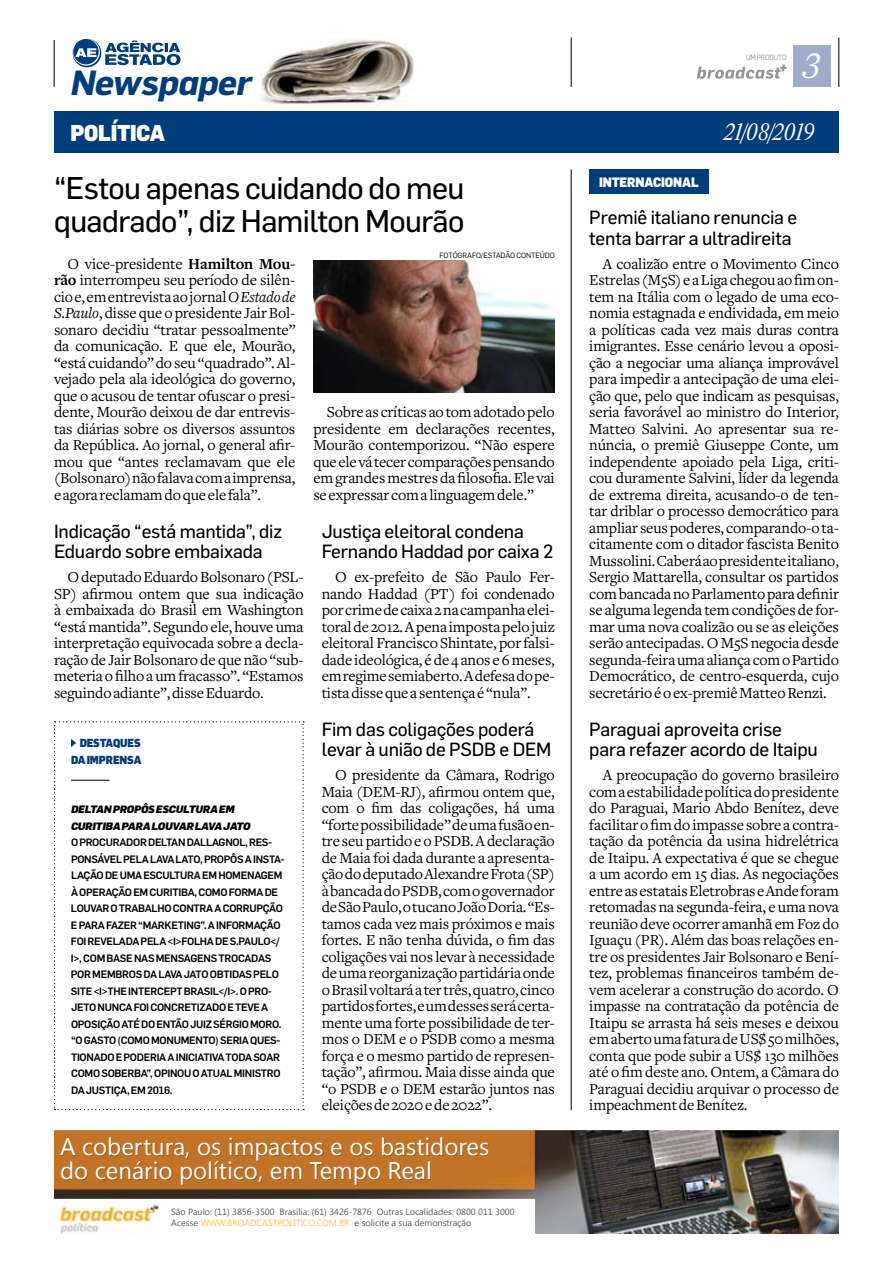
<style>
.page{position:relative;width:893px;height:1263px;background:#fff}
.page>*{position:absolute;margin:0;border:0;box-sizing:border-box;transform-origin:0 0}
.t1{font:italic 34.5px "Estado Headline";color:#fff}
.t2{font:italic 700 34.2px "Flama";letter-spacing:-.02em;color:#003d7d}
.t3{font:30.75px/33px "Flama Basic";letter-spacing:-.02em;color:#000}
.t4{font:24px "Segoe UI Symbol";color:#fff}
.t5{font:italic 23.1px "Estado Headline";letter-spacing:-.025em;color:#fff;scale:.9 1}
.t6{font:900 22.5px "Flama";letter-spacing:-.01em;color:#fff;scale:.9 1}
.t7{font:18.75px/20.2px "Flama Basic";letter-spacing:-.01em;color:#000}
.t8{font:15.9px/16.5px "Freight Text";letter-spacing:-.01em;color:#000;text-align:justify}
.t9{font:900 13.35px "Flama";color:#fff;scale:.9 1}
.t10{font:900 11.55px/16.5px "Flama";letter-spacing:-.01em;color:#003d7d;text-align:right;scale:.9 1}
.t11{font:500 10.5px/16.5px "Flama";letter-spacing:-.025em;color:#000}
.t12{font:9px/10.8px "Segoe UI";color:#58595b}
.t13{font:7.5px "Flama";letter-spacing:-.01em;color:#000}
.t14{font:7.5px "Flama";letter-spacing:-.015em;color:#939598;scale:.9 1}
.s1{font-weight:700}
.s2{font-style:italic}
.s3{font-weight:900;font-style:italic}
.s4{color:#ffc54e}
</style>
<div class="page">
<img style="left:244px;top:39px;width:182px;height:73px">
<div style="left:793px;top:46px;width:38px;height:41px;background:#a0abcd"></div>
<div style="left:54px;top:112px;width:785px;height:41px;background:#003d7d"></div>
<hr style="left:54px;top:40px;width:1px;height:47px;background:#000">
<hr style="left:571px;top:38px;width:1px;height:49px;background:#000">
<hr style="left:839px;top:38px;width:1px;height:49px;background:#000">
<svg style="left:72px;top:39px;width:109px;height:28px"></svg>
<svg style="left:697px;top:65px;width:90px;height:14px"></svg>
<img style="left:54px;top:1130px;width:785px;height:104px">
<div style="left:54px;top:1199px;width:481px;height:35px;background:#fff"></div>
<img style="left:55px;top:1199px;width:104px;height:35px">
<svg style="left:54px;top:721px;width:250px;height:389px"></svg>
<hr style="left:71px;top:780px;width:39px;height:1px;background:#000">
<hr style="left:571px;top:170px;width:1px;height:940px;background:#000">
<div style="left:589px;top:170px;width:120px;height:24px;background:#003d7d"></div>
<img style="left:313px;top:260px;width:242px;height:132px">
<svg style="left:167px;top:1143px;width:23px;height:16px"></svg>
<svg style="left:460px;top:1143px;width:19px;height:13px"></svg>
<svg style="left:60px;top:1138px;width:16px;height:42px"></svg>
<div style="left:83px;top:1137px;width:75px;height:43px;background:#c27328"></div>
<svg style="left:181px;top:1167px;width:12px;height:18px"></svg>
<svg style="left:214px;top:1161px;width:6px;height:19px"></svg>
<div style="left:229px;top:1138px;width:73px;height:45px;background:#c27328"></div>
<svg style="left:198px;top:1143px;width:22px;height:12px"></svg>
<div style="left:310px;top:1137px;width:133px;height:48px;background:#c27328"></div>
<p class="t2" style="left:70px;top:62px;width:182px">Newspaper</p>
<p class="t6" style="left:70px;top:116px;width:107px">POLÍTICA</p>
<p class="t3" style="left:54px;top:169px;width:412px">“Estou apenas cuidando do meu quadrado”, diz Hamilton Mourão</p>
<p class="t8" style="left:54px;top:255px;width:243px;text-indent:14px">O vice-presidente <span class="s1">Hamilton Mou&shy;rão</span> interrompeu seu período de silên&shy;cio e, em entrevista ao jornal <span class="s2">O Estado de S.Paulo</span>, disse que o presidente Jair Bol&shy;sonaro decidiu “tratar pessoalmente” da comunicação. E que ele, Mourão, “está cuidando” do seu “quadrado”. Al&shy;vejado pela ala ideológica do governo, que o acusou de tentar ofuscar o presi&shy;dente, Mourão deixou de dar entrevis&shy;tas diárias sobre os diversos assuntos da República. Ao jornal, o general afir&shy;mou que “antes reclamavam que ele (Bolsonaro) não falava com a imprensa, e agora reclamam do que ele fala”.</p>
<p class="t13" style="left:439px;top:251px;width:111px">FOTÓGRAFO/ESTADÃO CONTEÚDO</p>
<p class="t8" style="left:313px;top:404px;width:243px;text-indent:14px">Sobre as críticas ao tom adotado pelo presidente em declarações recentes, Mourão contemporizou. “Não espere que ele vá tecer comparações pensando em grandes mestres da filosofia. Ele vai se expressar com a linguagem dele.”</p>
<p class="t7" style="left:54px;top:520px;width:230px">Indicação “está mantida”, diz<br>Eduardo sobre embaixada</p>
<p class="t8" style="left:54px;top:569px;width:251px;text-indent:14px">O deputado Eduardo Bolsonaro (PSL-SP) afirmou ontem que sua indicação à embaixada do Brasil em Washington “está mantida”. Segundo ele, houve uma interpretação equivocada sobre a decla&shy;ração de Jair Bolsonaro de que não “sub&shy;meteria o filho a um fracasso”. “Estamos seguindo adiante”, disse Eduardo.</p>
<p class="t10" style="left:71px;top:734px;width:80px">DESTAQUES<br>DA IMPRENSA</p>
<p class="t11" style="left:71px;top:800px;width:215px"><span class="s3">DELTAN PROPÔS ESCULTURA EM CURITIBA PARA LOUVAR LAVA JATO<br></span>O PROCURADOR DELTAN DALLAGNOL, RES-PONSÁVEL PELA LAVA LATO, PROPÔS A INSTA-LAÇÃO DE UMA ESCULTURA EM HOMENAGEM À OPERAÇÃO EM CURITIBA, COMO FORMA DE LOUVAR O TRABALHO CONTRA A CORRUPÇÃO E PARA FAZER “MARKETING”. A INFORMAÇÃO FOI REVELADA PELA &lt;I&gt;FOLHA DE S.PAULO&lt;/ I&gt;, COM BASE NAS MENSAGENS TROCADAS POR MEMBROS DA LAVA JATO OBTIDAS PELO SITE &lt;I&gt;THE INTERCEPT BRASIL&lt;/I&gt;. O PRO-JETO NUNCA FOI CONCRETIZADO E TEVE A OPOSIÇÃO ATÉ DO ENTÃO JUIZ SÉRGIO MORO. “O GASTO (COMO MONUMENTO) SERIA QUES-TIONADO E PODERIA A INICIATIVA TODA SOAR COMO SOBERBA”, OPINOU O ATUAL MINISTRO DA JUSTIÇA, EM 2016.</p>
<p class="t7" style="left:322px;top:520px;width:233px">Justiça eleitoral condena<br>Fernando Haddad por caixa 2</p>
<p class="t8" style="left:322px;top:569px;width:235px;text-indent:14px">O ex-prefeito de São Paulo Fer&shy;nando Haddad (PT) foi condenado por crime de caixa 2 na campanha elei&shy;toral de 2012. A pena imposta pelo juiz eleitoral Francisco Shintate, por falsi&shy;dade ideológica, é de 4 anos e 6 meses, em regime semiaberto. A defesa do pe&shy;tista disse que a sentença é “nula”.</p>
<p class="t7" style="left:322px;top:718px;width:231px">Fim das coligações poderá levar à união de PSDB e DEM</p>
<p class="t8" style="left:322px;top:767px;width:235px;text-indent:14px">O presidente da Câmara, Rodrigo Maia (DEM-RJ), afirmou ontem que, com o fim das coligações, há uma “forte possibilidade” de uma fusão en&shy;tre seu partido e o PSDB. A declaração de Maia foi dada durante a apresenta&shy;ção do deputado Alexandre Frota (SP) à bancada do PSDB, com o governador de São Paulo, o tucano João Doria. “Es&shy;tamos cada vez mais próximos e mais fortes. E não tenha dúvida, o fim das coligações vai nos levar à necessidade de uma reorganização partidária onde o Brasil voltará a ter três, quatro, cinco partidos fortes, e um desses será certa&shy;mente uma forte possibilidade de ter&shy;mos o DEM e o PSDB como a mesma força e o mesmo partido de represen&shy;tação”, afirmou. Maia disse ainda que “o PSDB e o DEM estarão juntos nas eleições de 2020 e de 2022”.</p>
<p class="t4" style="left:93px;top:1129px;width:73px">□ ▼◆</p>
<p class="t4" style="left:291px;top:1129px;width:84px">▼□▲ □▲</p>
<p class="t4" style="left:406px;top:1129px;width:85px">▲▼□▲</p>
<p class="t4" style="left:74px;top:1153px;width:185px">□ ■ □ □●▼ □</p>
<p class="t12" style="left:171px;top:1206px;width:345px">São Paulo: (11) 3856-3500 Brasília: (61) 3426-7876 Outras Localidades: 0800 011 3000<br>Acesse <span class="s4">WWW.BROADCASTPOLITICO.COM.BR</span> e solicite a sua demonstração</p>
<p class="t14" style="left:746px;top:53px;width:46px">UM PRODUTO</p>
<p class="t1" style="left:802px;top:50px;width:20px">3</p>
<p class="t9" style="left:599px;top:173px;width:10px">INTERNACIONAL</p>
<p class="t5" style="left:723px;top:122px;width:103px">21/08/2019</p>
<p class="t7" style="left:589px;top:206px;width:209px">Premiê italiano renuncia e tenta barrar a ultradireita</p>
<p class="t8" style="left:589px;top:255px;width:251px;text-indent:14px">A coalizão entre o Movimento Cinco Estrelas (M5S) e a Liga chegou ao fim on&shy;tem na Itália com o legado de uma eco&shy;nomia estagnada e endividada, em meio a políticas cada vez mais duras contra imigrantes. Esse cenário levou a oposi&shy;ção a negociar uma aliança improvável para impedir a antecipação de uma elei&shy;ção que, pelo que indicam as pesquisas, seria favorável ao ministro do Interior, Matteo Salvini. Ao apresentar sua re&shy;núncia, o premiê Giuseppe Conte, um independente apoiado pela Liga, criti&shy;cou duramente Salvini, líder da legenda de extrema direita, acusando-o de ten&shy;tar driblar o processo democrático para ampliar seus poderes, comparando-o ta&shy;citamente com o ditador fascista Benito Mussolini. Caberá ao presidente italiano, Sergio Mattarella, consultar os partidos com bancada no Parlamento para definir se alguma legenda tem condições de for&shy;mar uma nova coalizão ou se as eleições serão antecipadas. O M5S negocia desde segunda-feira uma aliança com o Partido Democrático, de centro-esquerda, cujo secretário é o ex-premiê Matteo Renzi.</p>
<p class="t7" style="left:589px;top:718px;width:230px">Paraguai aproveita crise para refazer acordo de Itaipu</p>
<p class="t8" style="left:589px;top:767px;width:251px;text-indent:14px">A preocupação do governo brasileiro com a estabilidade política do presidente do Paraguai, Mario Abdo Benítez, deve facilitar o fim do impasse sobre a contra&shy;tação da potência da usina hidrelétrica de Itaipu. A expectativa é que se chegue a um acordo em 15 dias. As negociações entre as estatais Eletrobras e Ande foram retomadas na segunda-feira, e uma nova reunião deve ocorrer amanhã em Foz do Iguaçu (PR). Além das boas relações en&shy;tre os presidentes Jair Bolsonaro e Bení&shy;tez, problemas financeiros também de&shy;vem acelerar a construção do acordo. O impasse na contratação da potência de Itaipu se arrasta há seis meses e deixou em aberto uma fatura de US$ 50 milhões, conta que pode subir a US$ 130 milhões até o fim deste ano. Ontem, a Câmara do Paraguai decidiu arquivar o processo de impeachment de Benítez.</p>
</div>
